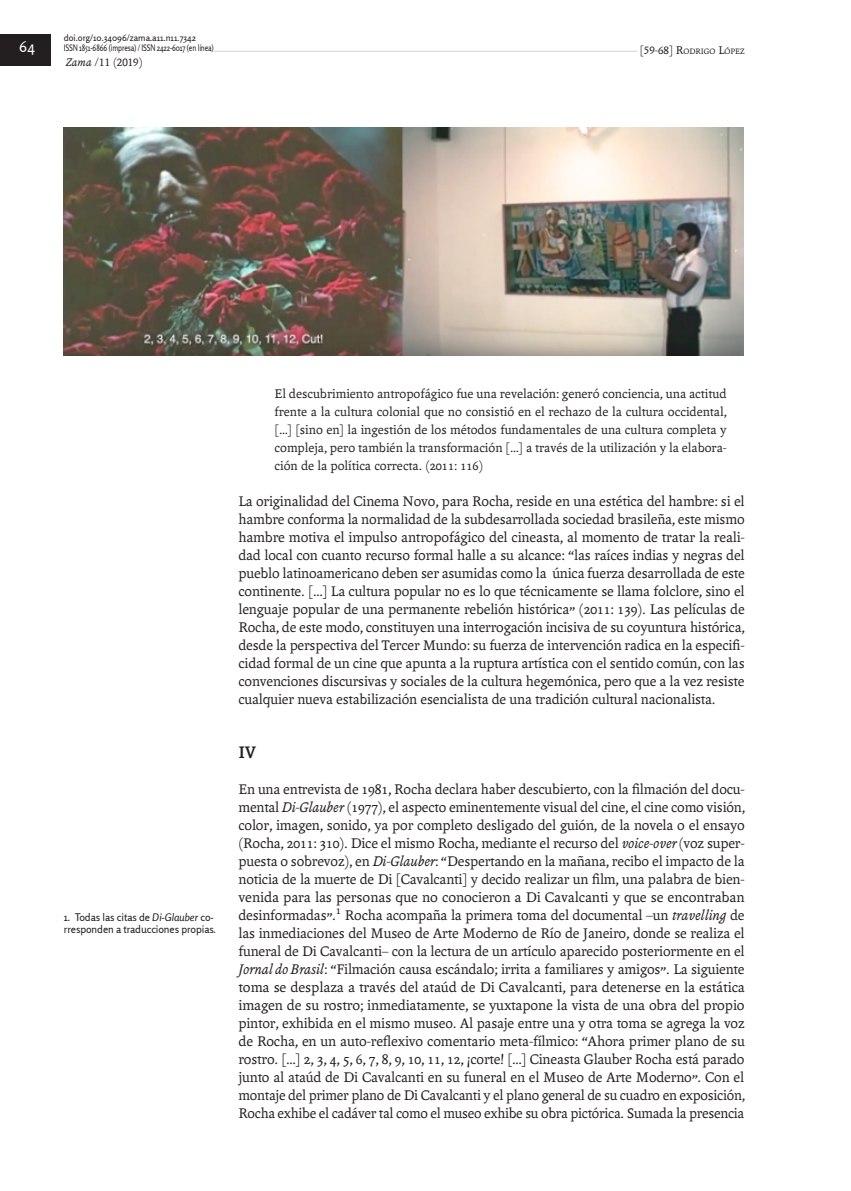
<style>
.page{position:relative;width:851px;height:1191px;background:#fff}
.page>*{position:absolute;margin:0;border:0;box-sizing:border-box;transform-origin:0 0}
.art-subtitulo{font:700 18px "Andralis ND Os F";color:#231f20}
.art-texto-principal{font:15px/18px "Andralis ND Os F";letter-spacing:-.01em;color:#231f20;text-align:justify}
.t1{font:15px "Rosario";color:#fff}
.art-cita{font:13.5px/18px "Andralis ND Os F";color:#231f20;text-align:justify}
.t2{font:12px "Andralis NDSC";color:#231f20}
.t3{font:10.5px/12.6px "Rosario";letter-spacing:-.01em;color:#231f20}
.t4{font:9px/10.8px "Rosario";letter-spacing:-.02em;color:#231f20}
.t5{font:8.4px "Andralis ND Os F";color:#231f20}
.s1{font-family:"Andralis ND Os F";font-style:italic}
.s2{font-family:"Andralis NDSC";font-size:12px}
.s3{font-size:12px}
.s4{font-style:italic}
</style>
<div class="page">
<hr style="left:127px;top:51px;width:605px;height:1px;background:#d1d2d4">
<div style="left:64px;top:41px;width:150px;height:15px;background:#fff"></div>
<div style="left:0;top:35px;width:50px;height:31px;background:#231f20"></div>
<div style="left:637px;top:44px;width:107px;height:15px;background:#fff"></div>
<img style="left:64px;top:128px;width:679px;height:227px">
<p class="t4" style="left:64px;top:32px;width:151px">doi.org/10.34096/zama.a11.n11.7342<br>ISSN 1851-6866 (impresa) / ISSN 2422-6017 (en línea)</p>
<p class="t2" style="left:66px;top:55px;width:78px"><span class="s1">Zama</span> /11 (2019)</p>
<p class="t1" style="left:19px;top:38px;width:17px">64</p>
<p class="t5" style="left:640px;top:47px;width:106px"><span class="s2">[59-68]</span> <span class="s3">R</span>ODRIGO <span class="s3">L</span>ÓPEZ</p>
<p class="t3" style="left:64px;top:910px;width:154px">1. Todas las citas de <span class="s4">Di-Glauber</span> co&shy;rresponden a traducciones propias.</p>
<p class="art-cita" style="left:274px;top:384px;width:453px">El descubrimiento antropofágico fue una revelación: generó conciencia, una actitud frente a la cultura colonial que no consistió en el rechazo de la cultura occidental, […] [sino en] la ingestión de los métodos fundamentales de una cultura completa y compleja, pero también la transformación […] a través de la utilización y la elabora&shy;ción de la política correcta. (2011: 116)</p>
<p class="art-texto-principal" style="left:238px;top:492px;width:508px">La originalidad del Cinema Novo, para Rocha, reside en una estética del hambre: si el hambre conforma la normalidad de la subdesarrollada sociedad brasileña, este mismo hambre motiva el impulso antropofágico del cineasta, al momento de tratar la reali&shy;dad local con cuanto recurso formal halle a su alcance: “las raíces indias y negras del pueblo latinoamericano deben ser asumidas como la única fuerza desarrollada de este continente. […] La cultura popular no es lo que técnicamente se llama folclore, sino el lenguaje popular de una permanente rebelión histórica” (2011: 139). Las películas de Rocha, de este modo, constituyen una interrogación incisiva de su coyuntura histórica, desde la perspectiva del Tercer Mundo: su fuerza de intervención radica en la especifi&shy;cidad formal de un cine que apunta a la ruptura artística con el sentido común, con las convenciones discursivas y sociales de la cultura hegemónica, pero que a la vez resiste cualquier nueva estabilización esencialista de una tradición cultural nacionalista.</p>
<p class="art-subtitulo" style="left:238px;top:742px;width:19px">IV</p>
<p class="art-texto-principal" style="left:238px;top:780px;width:508px">En una entrevista de 1981, Rocha declara haber descubierto, con la filmación del docu&shy;mental <span class="s4">Di-Glauber</span> (1977), el aspecto eminentemente visual del cine, el cine como visión, color, imagen, sonido, ya por completo desligado del guión, de la novela o el ensayo (Rocha, 2011: 310). Dice el mismo Rocha, mediante el recurso del <span class="s4">voice-over</span> (voz super&shy;puesta o sobrevoz), en <span class="s4">Di-Glauber</span>: “Despertando en la mañana, recibo el impacto de la noticia de la muerte de Di [Cavalcanti] y decido realizar un film, una palabra de bien&shy;venida para las personas que no conocieron a Di Cavalcanti y que se encontraban desinformadas”.<sup>1</sup> Rocha acompaña la primera toma del documental –un <span class="s4">travelling</span> de las inmediaciones del Museo de Arte Moderno de Río de Janeiro, donde se realiza el funeral de Di Cavalcanti– con la lectura de un artículo aparecido posteriormente en el <span class="s4">Jornal do Brasil</span>: “Filmación causa escándalo; irrita a familiares y amigos”. La siguiente toma se desplaza a través del ataúd de Di Cavalcanti, para detenerse en la estática imagen de su rostro; inmediatamente, se yuxtapone la vista de una obra del propio pintor, exhibida en el mismo museo. Al pasaje entre una y otra toma se agrega la voz de Rocha, en un auto-reflexivo comentario meta-fílmico: “Ahora primer plano de su rostro. […] 2, 3, 4, 5, 6, 7, 8, 9, 10, 11, 12, ¡corte! […] Cineasta Glauber Rocha está parado junto al ataúd de Di Cavalcanti en su funeral en el Museo de Arte Moderno”. Con el montaje del primer plano de Di Cavalcanti y el plano general de su cuadro en exposición, Rocha exhibe el cadáver tal como el museo exhibe su obra pictórica. Sumada la presencia</p>
</div>
